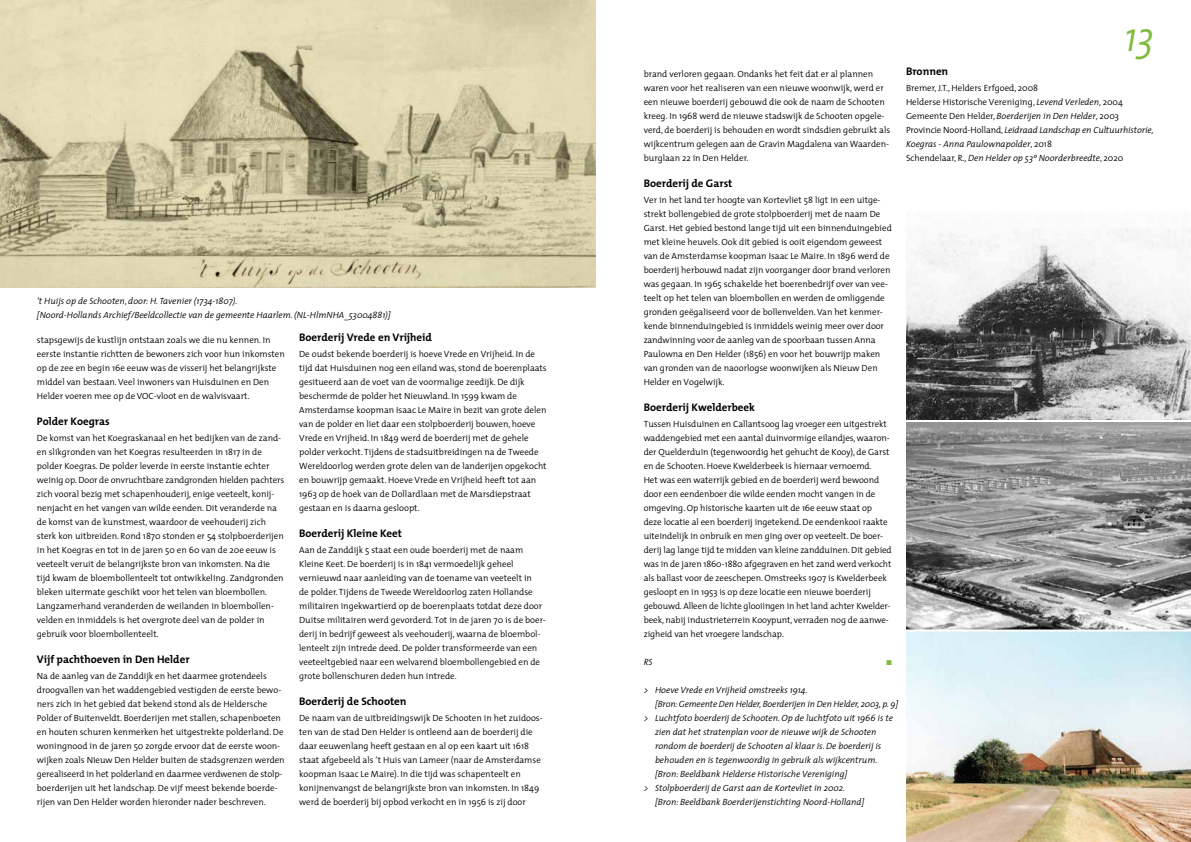
<style>
.page{position:relative;width:1191px;height:842px;background:#fff}
.page>*{position:absolute;margin:0;border:0;box-sizing:border-box;transform-origin:0 0}
.t1{font:italic 300 42px "The Mix";color:#80bb3d;scale:.9 1}
.t2{font:700 11px "The Mix";color:#000}
.t3{font:300 9px/14px "The Mix";color:#000}
.t4{font:italic 300 9px/14px "The Mix";color:#000}
.t5{font:7px "Zapf Dingbats ITC";color:#80bb3d}
.s1{font-style:normal}
.s2{font-style:italic}
</style>
<div class="page">
<img style="left:0;top:0;width:595px;height:287px">
<img style="left:906px;top:228px;width:285px;height:614px">
<hr style="left:906px;top:420px;width:285px;height:2px;background:#fff">
<hr style="left:906px;top:629px;width:285px;height:2px;background:#fff">
<p class="t4" style="left:37px;top:293px;width:355px">’t Huijs op de Schooten<span class="s1">,</span> door: H. Tavenier (1734-1807).<br>[Noord-Hollands Archief/Beeldcollectie van de gemeente Haarlem. (NL-HlmNHA_53004881)]</p>
<p class="t3" style="left:37px;top:333px;width:249px">stapsgewijs de kustlijn ontstaan zoals we die nu kennen. In eerste instantie richtten de bewoners zich voor hun inkomsten op de zee en begin 16e eeuw was de visserij het belangrijkste middel van bestaan. Veel inwoners van Huisduinen en Den Helder voeren mee op de VOC-vloot en de walvisvaart.</p>
<p class="t2" style="left:37px;top:412px;width:74px">Polder Koegras</p>
<p class="t3" style="left:37px;top:431px;width:249px">De komst van het Koegraskanaal en het bedijken van de zand&shy;en slikgronden van het Koegras resulteerden in 1817 in de polder Koegras. De polder leverde in eerste instantie echter weinig op. Door de onvruchtbare zandgronden hielden pachters zich vooral bezig met schapenhouderij, enige veeteelt, konij&shy;nenjacht en het vangen van wilde eenden. Dit veranderde na de komst van de kunstmest, waardoor de veehouderij zich sterk kon uitbreiden. Rond 1870 stonden er 54 stolpboerderijen in het Koegras en tot in de jaren 50 en 60 van de 20e eeuw is veeteelt veruit de belangrijkste bron van inkomsten. Na die tijd kwam de bloembollenteelt tot ontwikkeling. Zandgronden bleken uitermate geschikt voor het telen van bloembollen.<br>Langzamerhand veranderden de weilanden in bloembollen&shy;velden en inmiddels is het overgrote deel van de polder in gebruik voor bloembollenteelt.</p>
<p class="t2" style="left:37px;top:650px;width:154px">Vijf pachthoeven in Den Helder</p>
<p class="t3" style="left:37px;top:669px;width:249px">Na de aanleg van de Zanddijk en het daarmee grotendeels droogvallen van het waddengebied vestigden de eerste bewo&shy;ners zich in het gebied dat bekend stond als de Heldersche Polder of Buitenveldt. Boerderijen met stallen, schapenboeten en houten schuren kenmerken het uitgestrekte polderland. De woningnood in de jaren 50 zorgde ervoor dat de eerste woon&shy;wijken zoals Nieuw Den Helder buiten de stadsgrenzen werden gerealiseerd in het polderland en daarmee verdwenen de stolp&shy;boerderijen uit het landschap. De vijf meest bekende boerde&shy;rijen van Den Helder worden hieronder nader beschreven.</p>
<p class="t2" style="left:299px;top:328px;width:134px">Boerderij Vrede en Vrijheid</p>
<p class="t3" style="left:299px;top:347px;width:249px">De oudst bekende boerderij is hoeve Vrede en Vrijheid. In de tijd dat Huisduinen nog een eiland was, stond de boerenplaats gesitueerd aan de voet van de voormalige zeedijk. De dijk beschermde de polder het Nieuwland. In 1599 kwam de Amsterdamse koopman Isaac Le Maire in bezit van grote delen van de polder en liet daar een stolpboerderij bouwen, hoeve Vrede en Vrijheid. In 1849 werd de boerderij met de gehele polder verkocht. Tijdens de stadsuitbreidingen na de Tweede Wereldoorlog werden grote delen van de landerijen opgekocht en bouwrijp gemaakt. Hoeve Vrede en Vrijheid heeft tot aan 1963 op de hoek van de Dollardlaan met de Marsdiepstraat gestaan en is daarna gesloopt.</p>
<p class="t2" style="left:299px;top:524px;width:104px">Boerderij Kleine Keet</p>
<p class="t3" style="left:299px;top:543px;width:248px">Aan de Zanddijk 5 staat een oude boerderij met de naam Kleine Keet. De boerderij is in 1841 vermoedelijk geheel vernieuwd naar aanleiding van de toename van veeteelt in<br>de polder. Tijdens de Tweede Wereldoorlog zaten Hollandse militairen ingekwartierd op de boerenplaats totdat deze door Duitse militairen werd gevorderd. Tot in de jaren 70 is de boer&shy;derij in bedrijf geweest als veehouderij, waarna de bloembol&shy;lenteelt zijn intrede deed. De polder transformeerde van een veeteeltgebied naar een welvarend bloembollengebied en de grote bollenschuren deden hun intrede.</p>
<p class="t2" style="left:299px;top:692px;width:109px">Boerderij de Schooten</p>
<p class="t3" style="left:299px;top:711px;width:245px">De naam van de uitbreidingswijk De Schooten in het zuidoos&shy;ten van de stad Den Helder is ontleend aan de boerderij die daar eeuwenlang heeft gestaan en al op een kaart uit 1618 staat afgebeeld als ’t Huis van Lameer (naar de Amsterdamse koopman Isaac Le Maire). In die tijd was schapenteelt en konijnenvangst de belangrijkste bron van inkomsten. In 1849 werd de boerderij bij opbod verkocht en in 1956 is zij door</p>
<p class="t3" style="left:643px;top:67px;width:248px">brand verloren gegaan. Ondanks het feit dat er al plannen waren voor het realiseren van een nieuwe woonwijk, werd er een nieuwe boerderij gebouwd die ook de naam de Schooten kreeg. In 1968 werd de nieuwe stadswijk de Schooten opgele&shy;verd, de boerderij is behouden en wordt sindsdien gebruikt als wijkcentrum gelegen aan de Gravin Magdalena van Waarden&shy;burglaan 22 in Den Helder.</p>
<p class="t2" style="left:643px;top:174px;width:90px">Boerderij de Garst</p>
<p class="t3" style="left:643px;top:193px;width:250px">Ver in het land ter hoogte van Kortevliet 58 ligt in een uitge&shy;strekt bollengebied de grote stolpboerderij met de naam De Garst. Het gebied bestond lange tijd uit een binnenduingebied met kleine heuvels. Ook dit gebied is ooit eigendom geweest van de Amsterdamse koopman Isaac Le Maire. In 1896 werd de boerderij herbouwd nadat zijn voorganger door brand verloren was gegaan. In 1965 schakelde het boerenbedrijf over van vee&shy;teelt op het telen van bloembollen en werden de omliggende gronden geëgaliseerd voor de bollenvelden. Van het kenmer&shy;kende binnenduingebied is inmiddels weinig meer over door zandwinning voor de aanleg van de spoorbaan tussen Anna Paulowna en Den Helder (1856) en voor het bouwrijp maken van gronden van de naoorlogse woonwijken als Nieuw Den Helder en Vogelwijk.</p>
<p class="t2" style="left:643px;top:398px;width:113px">Boerderij Kwelderbeek</p>
<p class="t3" style="left:643px;top:417px;width:249px">Tussen Huisduinen en Callantsoog lag vroeger een uitgestrekt waddengebied met een aantal duinvormige eilandjes, waaron&shy;der Quelderduin (tegenwoordig het gehucht de Kooy), de Garst en de Schooten. Hoeve Kwelderbeek is hiernaar vernoemd.<br>Het was een waterrijk gebied en de boerderij werd bewoond door een eendenboer die wilde eenden mocht vangen in de omgeving. Op historische kaarten uit de 16e eeuw staat op deze locatie al een boerderij ingetekend. De eendenkooi raakte uiteindelijk in onbruik en men ging over op veeteelt. De boer&shy;derij lag lange tijd te midden van kleine zandduinen. Dit gebied was in de jaren 1860-1880 afgegraven en het zand werd verkocht als ballast voor de zeeschepen. Omstreeks 1907 is Kwelderbeek gesloopt en in 1953 is op deze locatie een nieuwe boerderij gebouwd. Alleen de lichte glooiingen in het land achter Kwelder&shy;beek, nabij industrieterrein Kooypunt, verraden nog de aanwe&shy;zigheid van het vroegere landschap.</p>
<p class="t4" style="left:643px;top:655px;width:10px">RS</p>
<p class="t5" style="left:886px;top:659px;width:7px">■</p>
<h1 class="t1" style="left:1124px;top:2px;width:35px">13</h1>
<p class="t2" style="left:906px;top:62px;width:44px">Bronnen</p>
<p class="t3" style="left:906px;top:81px;width:249px">Bremer, J.T., Helders Erfgoed, 2008<br>Helderse Historische Vereniging, <span class="s2">Levend Verleden</span>, 2004<br>Gemeente Den Helder, <span class="s2">Boerderijen in Den Helder</span>, 2003<br>Provincie Noord-Holland, <span class="s2">Leidraad Landschap en Cultuurhistorie, Koegras - Anna Paulownapolder</span>, 2018<br>Schendelaar, R., <span class="s2">Den Helder op 53º Noorderbreedte</span>, 2020</p>
<p class="t4" style="left:643px;top:683px;width:166px">&gt; Hoeve Vrede en Vrijheid omstreeks 1914.</p>
<p class="t4" style="left:655px;top:697px;width:245px">[Bron: Gemeente Den Helder, Boerderijen in Den Helder, 2003, p. 9]</p>
<p class="t4" style="left:643px;top:711px;width:251px">&gt; Luchtfoto boerderij de Schooten. Op de luchtfoto uit 1966 is te</p>
<p class="t4" style="left:655px;top:725px;width:223px">zien dat het stratenplan voor de nieuwe wijk de Schooten</p>
<p class="t4" style="left:655px;top:739px;width:228px">rondom de boerderij de Schooten al klaar is. De boerderij is</p>
<p class="t4" style="left:655px;top:753px;width:224px">behouden en is tegenwoordig in gebruik als wijkcentrum.</p>
<p class="t4" style="left:655px;top:767px;width:194px">[Bron: Beeldbank Helderse Historische Vereniging]</p>
<p class="t4" style="left:643px;top:781px;width:203px">&gt; Stolpboerderij de Garst aan de Kortevliet in 2002.</p>
<p class="t4" style="left:655px;top:795px;width:211px">[Bron: Beeldbank Boerderijenstichting Noord-Holland]</p>
</div>
